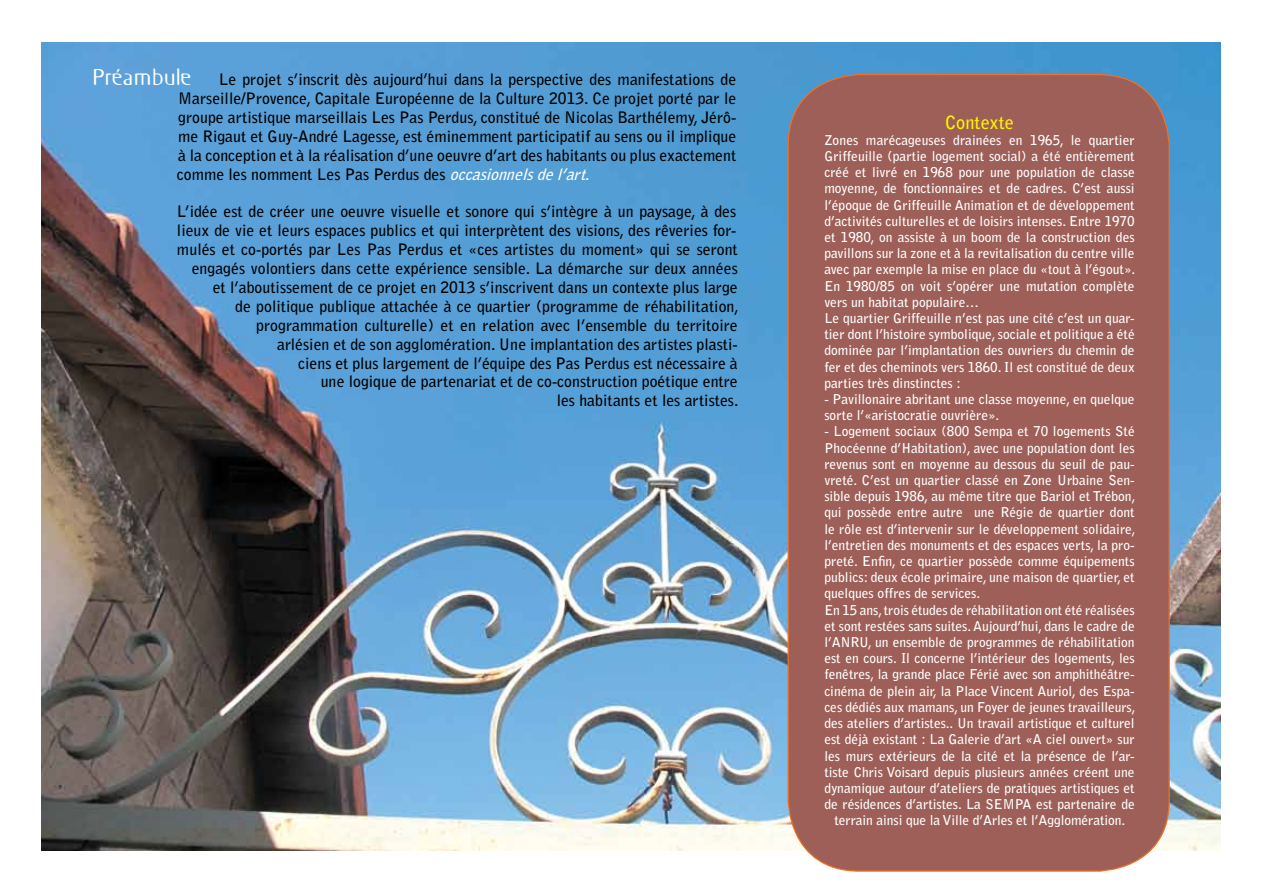
<style>
.page{position:relative;width:1263px;height:893px;background:#fff}
.page>*{position:absolute;margin:0;border:0;box-sizing:border-box;transform-origin:0 0}
.t1{font:20.55px "Odyssey";letter-spacing:.06em;color:#fff}
.t2{font:700 18.3px "Bell Gothic Std";color:#fff200}
.t3{font:700 15.75px/18.9px "Bell Gothic Std";color:#000;text-align:justify}
.t4{font:700 13.5px/16.2px "Bell Gothic Std";color:#fff}
.s1{font-style:italic;color:#fff}
.s2{color:#fff}
</style>
<div class="page">
<img style="left:41px;top:43px;width:1179px;height:807px">
<div style="left:788px;top:75px;width:381px;height:796px;background:#9d5f57;border-radius:71px"></div>
<h1 class="t1" style="left:93px;top:64px;width:99px">Préambule</h1>
<p class="t3" style="left:177px;top:70px;width:561px;text-indent:42px">Le projet s’inscrit dès aujourd’hui dans la perspective des manifestations de Marseille/Provence, Capitale Européenne de la Culture 2013. Ce projet porté par le groupe artistique marseillais Les Pas Perdus, constitué de Nicolas Barthélemy, Jérô&shy;me Rigaut et Guy-André Lagesse, est éminemment participatif au sens ou il implique à la conception et à la réalisation d’une oeuvre d’art des habitants ou plus exactement comme les nomment Les Pas Perdus des <span class="s1">occasionnelsdel’art</span><span class="s2">.</span></p>
<p class="t3" style="left:177px;top:202px;width:563px;text-align:right">L’idée est de créer une oeuvre visuelle et sonore qui s’intègre à un paysage, à des lieux de vie et leurs espaces publics et qui interprètent des visions, des rêveries for&shy;mulés et co-portés par Les Pas Perdus et «ces artistes du moment» qui se seront engagés volontiers dans cette expérience sensible. La démarche sur deux années et l’aboutissement de ce projet en 2013 s’inscrivent dans un contexte plus large<br>de politique publique attachée à ce quartier (programme de réhabilitation, programmation culturelle) et en relation avec l’ensemble du territoire<br>arlésien et de son agglomération. Une implantation des artistes plasti-<br>ciens et plus largement de l’équipe des Pas Perdus est nécessaire à<br>une logique de partenariat et de co-construction poétique entre<br>les habitants et les artistes.</p>
<h2 class="t2" style="left:945px;top:111px;width:71px">Contexte</h2>
<p class="t4" style="left:824px;top:132px;width:312px">Zones marécageuses drainées en 1965, le quartier Griffeuille (partie logement social) a été entièrement créé et livré en 1968 pour une population de classe moyenne, de fonctionnaires et de cadres. C’est aussi l’époque de Griffeuille Animation et de développement d’activités culturelles et de loisirs intenses. Entre 1970 et 1980, on assiste à un boom de la construction des pavillons sur la zone et à la revitalisation du centre ville avec par exemple la mise en place du «tout à l’égout».<br>En 1980/85 on voit s’opérer une mutation complète vers un habitat populaire…<br>Le quartier Griffeuille n’est pas une cité c’est un quar&shy;tier dont l’histoire symbolique, sociale et politique a été dominée par l’implantation des ouvriers du chemin de fer et des cheminots vers 1860. Il est constitué de deux parties très dinstinctes :</p>
<p class="t4" style="left:824px;top:391px;width:312px">- Pavillonaire abritant une classe moyenne, en quelque sorte l’«aristocratie ouvrière».</p>
<p class="t4" style="left:824px;top:423px;width:312px">- Logement sociaux (800 Sempa et 70 logements Sté</p>
<p class="t4" style="left:824px;top:440px;width:312px">Phocéenne d’Habitation), avec une population dont les</p>
<p class="t4" style="left:824px;top:456px;width:312px">revenus sont en moyenne au dessous du seuil de pau-</p>
<p class="t4" style="left:824px;top:472px;width:312px">vreté. C’est un quartier classé en Zone Urbaine Sen-</p>
<p class="t4" style="left:824px;top:488px;width:313px">sible depuis 1986, au même titre que Bariol et Trébon,</p>
<p class="t4" style="left:824px;top:504px;width:312px">qui possède entre autre une Régie de quartier dont</p>
<p class="t4" style="left:824px;top:521px;width:313px">le rôle est d’intervenir sur le développement solidaire,</p>
<p class="t4" style="left:824px;top:537px;width:312px">l’entretien des monuments et des espaces verts, la pro-</p>
<p class="t4" style="left:824px;top:553px;width:312px">preté. Enfin, ce quartier possède comme équipements</p>
<p class="t4" style="left:824px;top:569px;width:312px">publics: deux école primaire, une maison de quartier, et</p>
<p class="t4" style="left:824px;top:585px;width:157px">quelques offres de services.</p>
<p class="t4" style="left:824px;top:602px;width:312px">En 15 ans, trois études de réhabilitation ont été réalisées</p>
<p class="t4" style="left:824px;top:618px;width:312px">et sont restées sans suites. Aujourd’hui, dans le cadre de</p>
<p class="t4" style="left:824px;top:634px;width:312px">l’ANRU, un ensemble de programmes de réhabilitation</p>
<p class="t4" style="left:824px;top:650px;width:312px">est en cours. Il concerne l’intérieur des logements, les</p>
<p class="t4" style="left:824px;top:666px;width:312px">fenêtres, la grande place Férié avec son amphithéâtre-</p>
<p class="t4" style="left:824px;top:683px;width:312px">cinéma de plein air, la Place Vincent Auriol, des Espa-</p>
<p class="t4" style="left:824px;top:699px;width:313px">ces dédiés aux mamans, un Foyer de jeunes travailleurs,</p>
<p class="t4" style="left:824px;top:715px;width:312px">des ateliers d’artistes.. Un travail artistique et culturel</p>
<p class="t4" style="left:824px;top:731px;width:312px">est déjà existant : La Galerie d’art «A ciel ouvert» sur</p>
<p class="t4" style="left:824px;top:748px;width:312px">les murs extérieurs de la cité et la présence de l’ar-</p>
<p class="t4" style="left:824px;top:764px;width:312px">tiste Chris Voisard depuis plusieurs années créent une</p>
<p class="t4" style="left:824px;top:780px;width:312px">dynamique autour d’ateliers de pratiques artistiques et</p>
<p class="t4" style="left:824px;top:796px;width:312px">de résidences d’artistes. La SEMPA est partenaire de</p>
<p class="t4" style="left:834px;top:812px;width:292px">terrain ainsi que la Ville d’Arles et l’Agglomération.</p>
</div>
